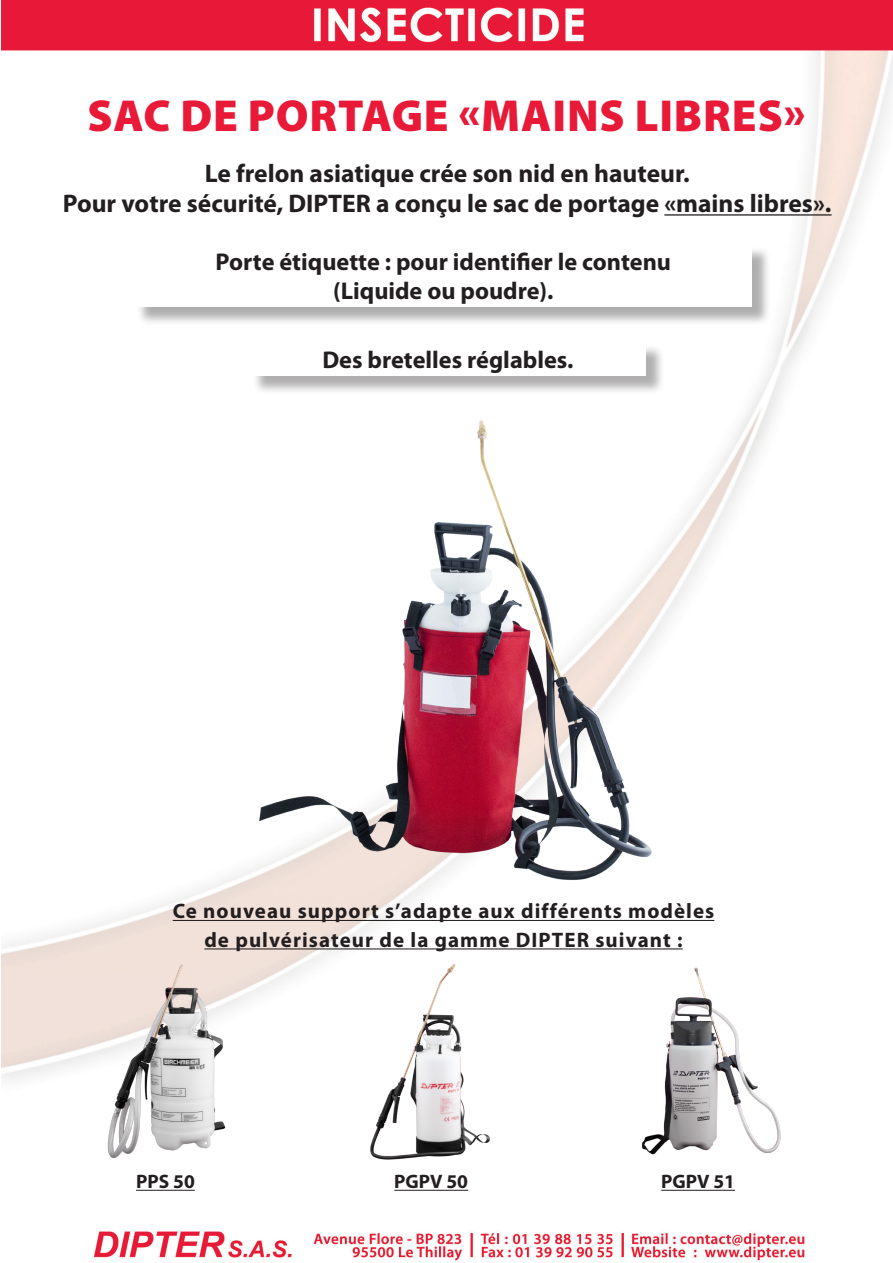
<style>
.page{position:relative;width:893px;height:1263px;background:#fff}
.page>*{position:absolute;margin:0;border:0;box-sizing:border-box;transform-origin:0 0}
.t1{font:900 45px "Myriad Pro";letter-spacing:.02em;color:#e91938}
.t2{font:700 25.5px "Myriad Pro";color:#231f20}
.t3{font:700 24.3px "Myriad Pro";color:#231f20}
.t4{font:700 21px/28.5px "Myriad Pro";letter-spacing:.05em;color:#231f20;text-align:center}
.t5{font:700 19.5px "Myriad Pro";color:#231f20}
</style>
<div class="page">
<img style="left:1px;top:0;width:892px;height:1261px">
<img style="left:253px;top:417px;width:405px;height:466px">
<div style="left:252px;top:345px;width:413px;height:50px;background:#231f20;opacity:.36"></div>
<div style="left:249px;top:342px;width:397px;height:34px;background:#fff"></div>
<div style="left:137px;top:247px;width:634px;height:79px;background:#231f20;opacity:.36"></div>
<div style="left:134px;top:244px;width:618px;height:63px;background:#fff"></div>
<hr style="left:664px;top:214px;width:167px;height:2px;background:#231f20">
<hr style="left:173px;top:920px;width:541px;height:1px;background:#231f20">
<hr style="left:204px;top:948px;width:479px;height:1px;background:#231f20">
<hr style="left:136px;top:1190px;width:59px;height:1px;background:#231f20">
<hr style="left:394px;top:1190px;width:74px;height:1px;background:#231f20">
<hr style="left:661px;top:1190px;width:74px;height:1px;background:#231f20">
<img style="left:103px;top:961px;width:124px;height:199px">
<img style="left:368px;top:961px;width:124px;height:199px">
<img style="left:639px;top:962px;width:145px;height:198px">
<p class="t1" style="left:87px;top:90px;width:720px">SAC DE PORTAGE «MAINS LIBRES»</p>
<p class="t2" style="left:205px;top:159px;width:486px">Le frelon asiatique crée son nid en hauteur.</p>
<p class="t2" style="left:63px;top:189px;width:770px">Pour votre sécurité, DIPTER a conçu le sac de portage «mains libres».</p>
<p class="t3" style="left:216px;top:248px;width:457px">Porte étiquette : pour identifier le contenu</p>
<p class="t3" style="left:333px;top:278px;width:222px">(Liquide ou poudre).</p>
<p class="t3" style="left:322px;top:346px;width:253px">Des bretelles réglables.</p>
<p class="t4" style="left:173px;top:897px;width:543px">Ce nouveau support s’adapte aux différents modèles de pulvérisateur de la gamme DIPTER suivant :</p>
<p class="t5" style="left:136px;top:1171px;width:60px">PPS 50</p>
<p class="t5" style="left:394px;top:1171px;width:75px">PGPV 50</p>
<p class="t5" style="left:661px;top:1171px;width:75px">PGPV 51</p>
</div>
